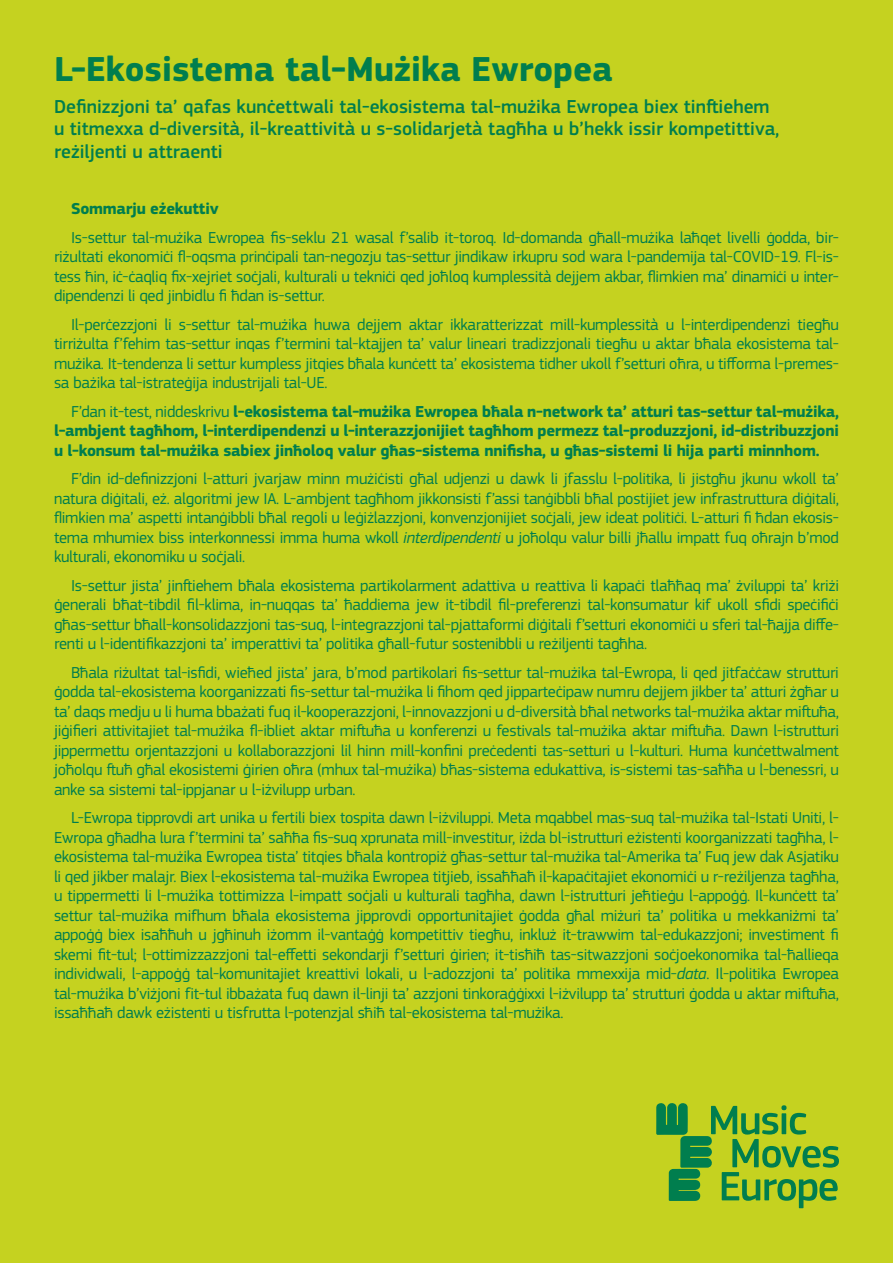
<style>
.page{position:relative;width:893px;height:1263px;background:#c5d220}
.page>*{position:absolute;margin:0;border:0;box-sizing:border-box;transform-origin:0 0}
.t1{font:700 36px "EC Square Sans Pro";color:#007e4e}
.t2{font:500 19.5px/22.5px "EC Square Sans Pro";color:#007e4e}
.t3{font:16.5px/19.5px "EC Square Sans Pro";letter-spacing:-.015em;color:#007e4e;text-align:justify}
.t4{font:700 16.5px/19.5px "EC Square Sans Pro";letter-spacing:-.015em;color:#007e4e;text-align:justify}
.s1{font-weight:400}
.s2{font-style:italic}
</style>
<div class="page">
<svg style="left:656px;top:1103px;width:183px;height:105px"></svg>
<h1 class="t1" style="left:54px;top:48px;width:560px">L-Ekosistema tal-Mużika Ewropea</h1>
<p class="t2" style="left:54px;top:95px;width:727px">Definizzjoni ta’ qafas kunċettwali tal-ekosistema tal-mużika Ewropea biex tinftiehem u titmexxa d-diversità, il-kreattività u s-solidarjetà tagħha u b’hekk issir kompetittiva, reżiljenti u attraenti</p>
<p class="t4" style="left:71px;top:199px;width:149px">Sommarju eżekuttiv</p>
<p class="t3" style="left:54px;top:228px;width:787px;text-indent:17px">Is-settur tal-mużika Ewropea fis-seklu 21 wasal f’salib it-toroq. Id-domanda għall-mużika laħqet livelli ġodda, bir&shy;riżultati ekonomiċi fl-oqsma prinċipali tan-negozju tas-settur jindikaw irkupru sod wara l-pandemija tal-COVID-19. Fl-is&shy;tess ħin, iċ-ċaqliq fix-xejriet soċjali, kulturali u tekniċi qed joħloq kumplessità dejjem akbar, flimkien ma’ dinamiċi u inter&shy;dipendenzi li qed jinbidlu fi ħdan is-settur.</p>
<p class="t3" style="left:54px;top:315px;width:786px;text-indent:17px">Il-perċezzjoni li s-settur tal-mużika huwa dejjem aktar ikkaratterizzat mill-kumplessità u l-interdipendenzi tiegħu tirriżulta f’fehim tas-settur inqas f’termini tal-ktajjen ta’ valur lineari tradizzjonali tiegħu u aktar bħala ekosistema tal&shy;mużika. It-tendenza li settur kumpless jitqies bħala kunċett ta’ ekosistema tidher ukoll f’setturi oħra, u tifforma l-premes&shy;sa bażika tal-istrateġija industrijali tal-UE.</p>
<p class="t4" style="left:54px;top:402px;width:786px;text-indent:17px"><span class="s1">F’dan it-test, niddeskrivu</span> l-ekosistema tal-mużika Ewropea bħala n-network ta’ atturi tas-settur tal-mużika, l-ambjent tagħhom, l-interdipendenzi u l-interazzjonijiet tagħhom permezz tal-produzzjoni, id-distribuzzjoni u l-konsum tal-mużika sabiex jinħoloq valur għas-sistema nnifisha, u għas-sistemi li hija parti minnhom.</p>
<p class="t3" style="left:54px;top:469px;width:786px;text-indent:17px">F’din id-definizzjoni l-atturi jvarjaw minn mużiċisti għal udjenzi u dawk li jfasslu l-politika, li jistgħu jkunu wkoll ta’ natura diġitali, eż. algoritmi jew IA. L-ambjent tagħhom jikkonsisti f’assi tanġibbli bħal postijiet jew infrastruttura diġitali, flimkien ma’ aspetti intanġibbli bħal regoli u leġiżlazzjoni, konvenzjonijiet soċjali, jew ideat politiċi. L-atturi fi ħdan ekosis&shy;tema mhumiex biss interkonnessi imma huma wkoll <span class="s2">interdipendenti</span> u joħolqu valur billi jħallu impatt fuq oħrajn b’mod kulturali, ekonomiku u soċjali.</p>
<p class="t3" style="left:54px;top:576px;width:786px;text-indent:17px">Is-settur jista’ jinftiehem bħala ekosistema partikolarment adattiva u reattiva li kapaċi tlaħħaq ma’ żviluppi ta’ kriżi ġenerali bħat-tibdil fil-klima, in-nuqqas ta’ ħaddiema jew it-tibdil fil-preferenzi tal-konsumatur kif ukoll sfidi speċifiċi għas-settur bħall-konsolidazzjoni tas-suq, l-integrazzjoni tal-pjattaformi diġitali f’setturi ekonomiċi u sferi tal-ħajja diffe&shy;renti u l-identifikazzjoni ta’ imperattivi ta’ politika għall-futur sostenibbli u reżiljenti tagħha.</p>
<p class="t3" style="left:54px;top:663px;width:787px;text-indent:17px">Bħala riżultat tal-isfidi, wieħed jista’ jara, b’mod partikolari fis-settur tal-mużika tal-Ewropa, li qed jitfaċċaw strutturi ġodda tal-ekosistema koorganizzati fis-settur tal-mużika li fihom qed jipparteċipaw numru dejjem jikber ta’ atturi żgħar u ta’ daqs medju u li huma bbażati fuq il-kooperazzjoni, l-innovazzjoni u d-diversità bħal networks tal-mużika aktar miftuħa, jiġifieri attivitajiet tal-mużika fl-ibliet aktar miftuħa u konferenzi u festivals tal-mużika aktar miftuħa. Dawn l-istrutturi jippermettu orjentazzjoni u kollaborazzjoni lil hinn mill-konfini preċedenti tas-setturi u l-kulturi. Huma kunċettwalment joħolqu ftuħ għal ekosistemi ġirien oħra (mhux tal-mużika) bħas-sistema edukattiva, is-sistemi tas-saħħa u l-benessri, u anke sa sistemi tal-ippjanar u l-iżvilupp urban.</p>
<p class="t3" style="left:54px;top:808px;width:786px;text-indent:17px">L-Ewropa tipprovdi art unika u fertili biex tospita dawn l-iżviluppi. Meta mqabbel mas-suq tal-mużika tal-Istati Uniti, l-Ewropa għadha lura f’termini ta’ saħħa fis-suq xprunata mill-investitur, iżda bl-istrutturi eżistenti koorganizzati tagħha, l&shy;ekosistema tal-mużika Ewropea tista’ titqies bħala kontropiż għas-settur tal-mużika tal-Amerika ta’ Fuq jew dak Asjatiku li qed jikber malajr. Biex l-ekosistema tal-mużika Ewropea titjieb, issaħħaħ il-kapaċitajiet ekonomiċi u r-reżiljenza tagħha, u tippermetti li l-mużika tottimizza l-impatt soċjali u kulturali tagħha, dawn l-istrutturi jeħtieġu l-appoġġ. Il-kunċett ta’ settur tal-mużika mifhum bħala ekosistema jipprovdi opportunitajiet ġodda għal miżuri ta’ politika u mekkaniżmi ta’ appoġġ biex isaħħuh u jgħinuh iżomm il-vantaġġ kompetittiv tiegħu, inkluż it-trawwim tal-edukazzjoni; investiment fi skemi fit-tul; l-ottimizzazzjoni tal-effetti sekondarji f’setturi ġirien; it-tisħiħ tas-sitwazzjoni soċjoekonomika tal-ħallieqa individwali, l-appoġġ tal-komunitajiet kreattivi lokali, u l-adozzjoni ta’ politika mmexxija mid-<span class="s2">data</span>. Il-politika Ewropea tal-mużika b’viżjoni fit-tul ibbażata fuq dawn il-linji ta’ azzjoni tinkoraġġixxi l-iżvilupp ta’ strutturi ġodda u aktar miftuħa, issaħħaħ dawk eżistenti u tisfrutta l-potenzjal sħiħ tal-ekosistema tal-mużika.</p>
</div>
